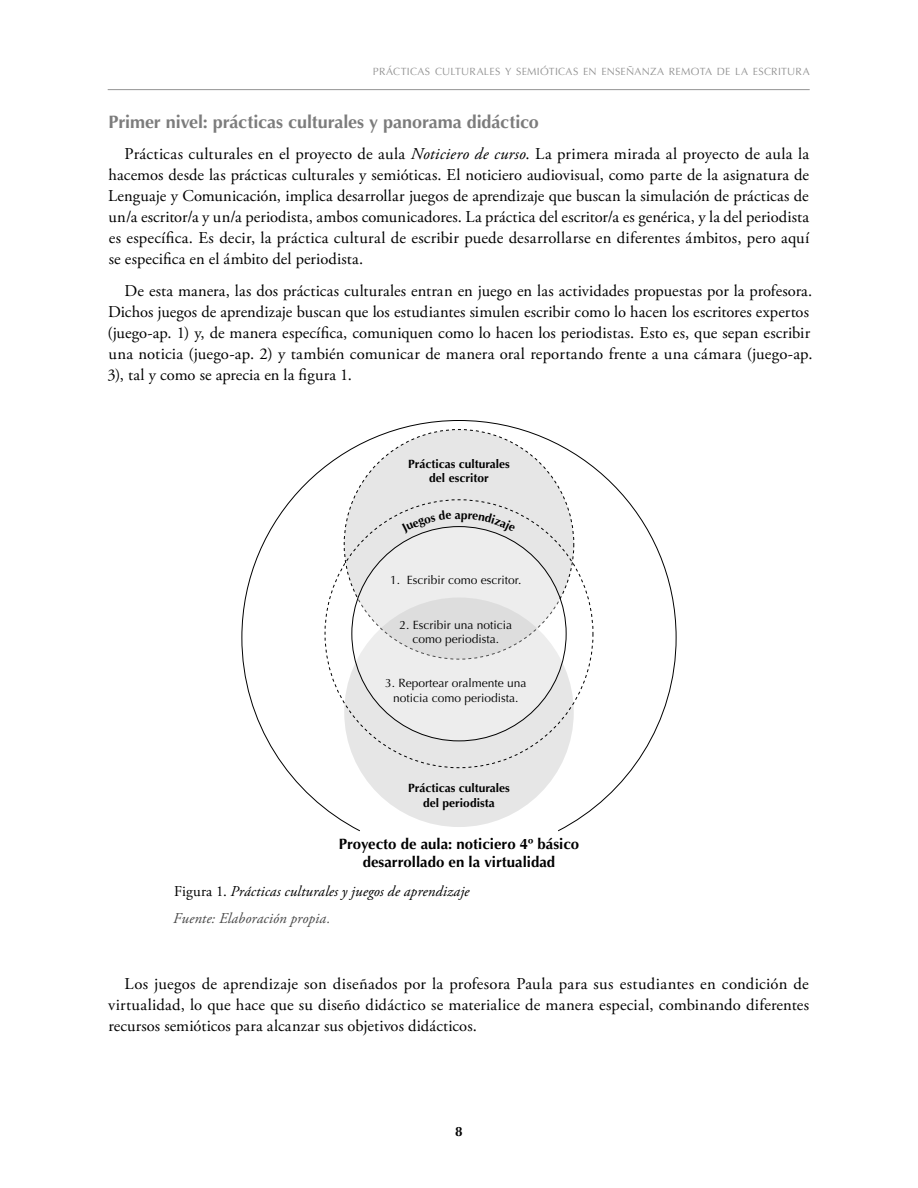
<style>
.page{position:relative;width:918px;height:1188px;background:#fff}
.page>*{position:absolute;margin:0;border:0;box-sizing:border-box;transform-origin:0 0}
.t1{font:700 18px "Optima";letter-spacing:-.005em;color:#7c7c7c}
.t2{font:16.5px/21px "Adobe Garamond Pro";letter-spacing:.005em;color:#000;text-align:justify}
.t3{font:italic 15px/27px "Adobe Garamond Pro";letter-spacing:.01em;color:#000}
.t4{font:700 15px/18px "Optima";color:#000;text-align:center}
.t5{font:700 13.5px "Optima";color:#000}
.t6{font:12px/14.4px "Optima";color:#000;text-align:center}
.t7{font:700 12px/14.4px "Optima";color:#000;text-align:center}
.t8{font:10.5px "Optima";letter-spacing:.025em;color:#939393}
.s1{font-style:italic}
.s2{font-style:normal}
.s3{color:#484848}
</style>
<div class="page">
<svg style="left:241px;top:420px;width:436px;height:412px"></svg>
<hr style="left:108px;top:89px;width:702px;height:1px;background:#939393">
<div style="left:401px;top:510px;width:114px;height:24px;background:#e6e6e6"></div>
<p class="t8" style="left:373px;top:65px;width:438px">PRÁCTICAS CULTURALES Y SEMIÓTICAS EN ENSEÑANZA REMOTA DE LA ESCRITURA</p>
<p class="t1" style="left:109px;top:111px;width:432px">Primer nivel: prácticas culturales y panorama didáctico</p>
<p class="t2" style="left:108px;top:144px;width:703px;text-indent:17px">Prácticas culturales en el proyecto de aula <span class="s1">Noticiero de curso</span>. La primera mirada al proyecto de aula la hacemos desde las prácticas culturales y semióticas. El noticiero audiovisual, como parte de la asignatura de Lenguaje y Comunicación, implica desarrollar juegos de aprendizaje que buscan la simulación de prácticas de un/a escritor/a y un/a periodista, ambos comunicadores. La práctica del escritor/a es genérica, y la del periodista es específica. Es decir, la práctica cultural de escribir puede desarrollarse en diferentes ámbitos, pero aquí se especifica en el ámbito del periodista.</p>
<p class="t2" style="left:107px;top:280px;width:707px;text-align:left;text-indent:17px">De esta manera, las dos prácticas culturales entran en juego en las actividades propuestas por la profesora.<br>Dichos juegos de aprendizaje buscan que los estudiantes simulen escribir como lo hacen los escritores expertos (juego-ap. 1) y, de manera específica, comuniquen como lo hacen los periodistas. Esto es, que sepan escribir una noticia (juego-ap. 2) y también comunicar de manera oral reportando frente a una cámara (juego-ap.<br>3), tal y como se aprecia en la figura 1.</p>
<p class="t7" style="left:408px;top:457px;width:103px">Prácticas culturales del escritor</p>
<p class="t6" style="left:390px;top:573px;width:133px">1. Escribir como escritor.</p>
<p class="t6" style="left:399px;top:617px;width:114px">2. Escribir una noticia como periodista.</p>
<p class="t6" style="left:385px;top:676px;width:143px">3. Reportear oralmente una noticia como periodista.</p>
<p class="t7" style="left:408px;top:781px;width:103px">Prácticas culturales del periodista</p>
<p class="t4" style="left:339px;top:835px;width:242px">Proyecto de aula: noticiero 4º básico desarrollado en la virtualidad</p>
<p class="t3" style="left:173px;top:878px;width:298px"><span class="s2">Figura 1.</span> Prácticas culturales y juegos de aprendizaje<br><span class="s3">Fuente: Elaboración propia.</span></p>
<p class="t2" style="left:108px;top:973px;width:702px;text-indent:16px">Los juegos de aprendizaje son diseñados por la profesora Paula para sus estudiantes en condición de virtualidad, lo que hace que su diseño didáctico se materialice de manera especial, combinando diferentes recursos semióticos para alcanzar sus objetivos didácticos.</p>
<p class="t5" style="left:455px;top:1123px;width:9px">8</p>
</div>
